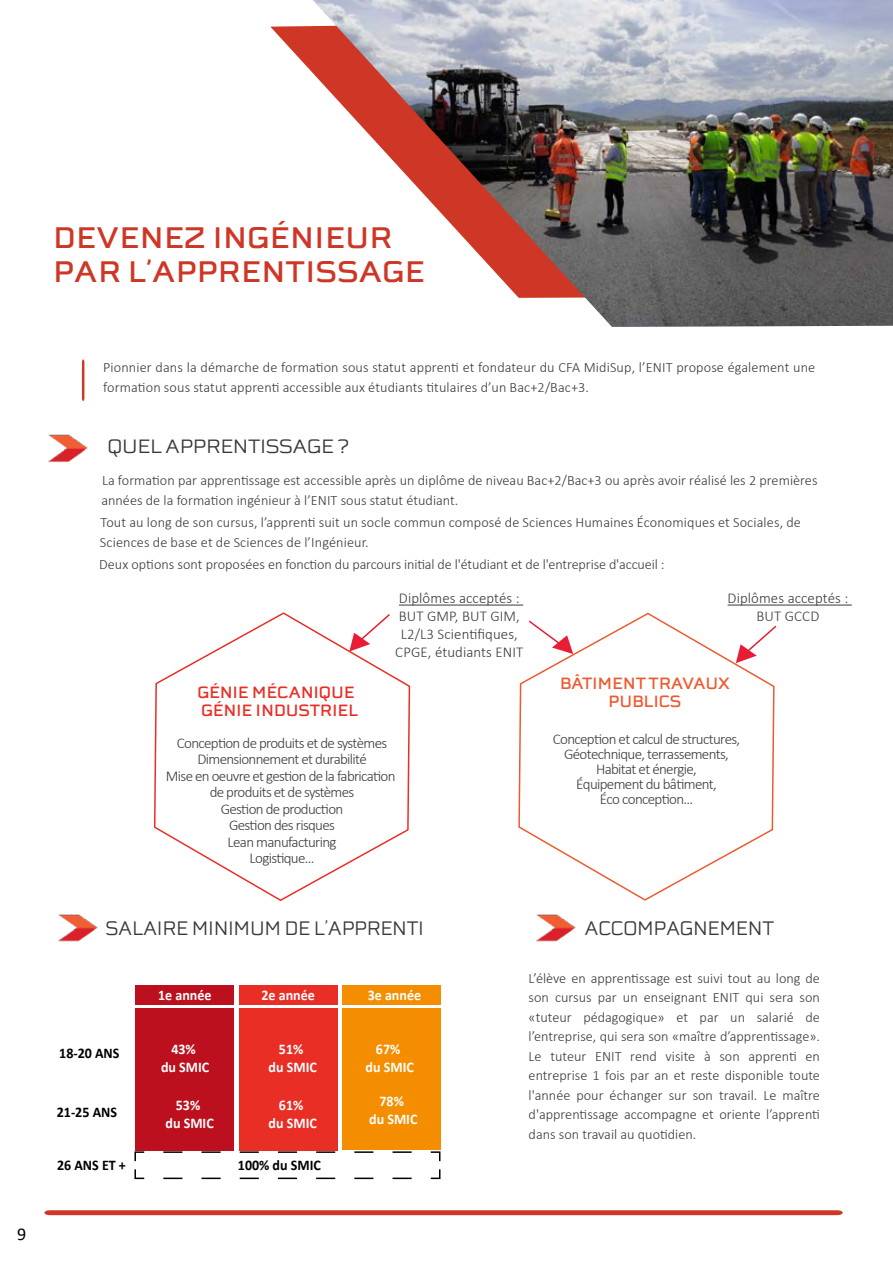
<style>
.page{position:relative;width:893px;height:1263px;background:#fff}
.page>*{position:absolute;margin:0;border:0;box-sizing:border-box;transform-origin:0 0}
.t1{font:700 30px/34.5px "Schwager Sans";color:#ce3726}
.t2{font:19.65px "Schwager Sans";letter-spacing:-.01em;color:#383937;scale:.94 1}
.t3{font:19.5px "Schwager Sans";letter-spacing:-.01em;color:#383937}
.t4{font:18px "Calibri";color:#020000}
.t5{font:700 16.5px/17.5px "Schwager Sans";letter-spacing:-.01em;color:#e92e25}
.t6{font:700 16.5px/17.5px "Schwager Sans";letter-spacing:-.01em;color:#ec5a30;text-align:center}
.t7{font:300 15px/16.5px "Calibri";letter-spacing:-.045em;color:#383937;text-align:center}
.t8{font:300 15px/18.1px "Calibri";letter-spacing:.005em;color:#383937;text-align:center}
.t9{font:700 14.7px/17.7px "Calibri";color:#fff;text-align:center;scale:.95 1}
.t10{font:700 14.7px "Calibri";color:#000;scale:.95 1}
.t11{font:300 14.25px/19.5px "Calibri";color:#383937}
</style>
<div class="page">
<svg style="left:270px;top:26px;width:43px;height:47px"></svg>
<img style="left:313px;top:0;width:580px;height:327px">
<svg style="left:518px;top:612px;width:257px;height:289px"></svg>
<svg style="left:153px;top:612px;width:258px;height:289px"></svg>
<div style="left:136px;top:1008px;width:98px;height:142px;background:#bc101e"></div>
<div style="left:239px;top:1008px;width:98px;height:142px;background:#e92e25"></div>
<div style="left:342px;top:1008px;width:99px;height:142px;background:#f48e00"></div>
<svg style="left:430px;top:1169px;width:11px;height:11px"></svg>
<svg style="left:163px;top:1177px;width:249px;height:2px"></svg>
<svg style="left:134px;top:1169px;width:11px;height:11px"></svg>
<svg style="left:134px;top:1150px;width:12px;height:12px"></svg>
<svg style="left:163px;top:1151px;width:249px;height:2px"></svg>
<svg style="left:430px;top:1151px;width:11px;height:11px"></svg>
<div style="left:136px;top:985px;width:98px;height:20px;background:#bc101e"></div>
<div style="left:239px;top:985px;width:98px;height:20px;background:#e92e25"></div>
<div style="left:342px;top:985px;width:99px;height:20px;background:#f48e00"></div>
<img style="left:48px;top:434px;width:40px;height:29px">
<img style="left:58px;top:914px;width:40px;height:28px">
<img style="left:536px;top:914px;width:40px;height:28px">
<svg style="left:82px;top:359px;width:2px;height:42px"></svg>
<svg style="left:44px;top:1210px;width:799px;height:5px;background:#d04232"></svg>
<hr style="left:399px;top:605px;width:124px;height:1px;background:#383937">
<hr style="left:728px;top:605px;width:124px;height:1px;background:#383937">
<svg style="left:348px;top:612px;width:44px;height:39px"></svg>
<svg style="left:527px;top:619px;width:47px;height:36px"></svg>
<svg style="left:735px;top:624px;width:42px;height:39px"></svg>
<h1 class="t1" style="left:53px;top:221px;width:373px">DEVENEZ INGÉNIEUR<br>PAR L’APPRENTISSAGE</h1>
<p class="t4" style="left:17px;top:1222px;width:11px">9</p>
<p class="t11" style="left:103px;top:357px;width:713px">Pionnier dans la démarche de formation sous statut apprenti et fondateur du CFA MidiSup, l’ENIT propose également une formation sous statut apprenti accessible aux étudiants titulaires d’un Bac+2/Bac+3.</p>
<h3 class="t3" style="left:108px;top:434px;width:243px">QUEL APPRENTISSAGE ?</h3>
<p class="t11" style="left:101px;top:470px;width:718px">La formation par apprentissage est accessible après un diplôme de niveau Bac+2/Bac+3 ou après avoir réalisé les 2 premières années de la formation ingénieur à l’ENIT sous statut étudiant.</p>
<p class="t11" style="left:100px;top:513px;width:702px">Tout au long de son cursus, l’apprenti suit un socle commun composé de Sciences Humaines Économiques et Sociales, de<br>Sciences de base et de Sciences de l’Ingénieur.</p>
<p class="t11" style="left:99px;top:555px;width:567px">Deux options sont proposées en fonction du parcours initial de l'étudiant et de l'entreprise d'accueil :</p>
<p class="t5" style="left:197px;top:684px;width:162px">GÉNIE MÉCANIQUE<br>GÉNIE INDUSTRIEL</p>
<p class="t8" style="left:395px;top:589px;width:129px">Diplômes acceptés :<br>BUT GMP, BUT GIM,<br>L2/L3 Scientifiques,<br>CPGE, étudiants ENIT</p>
<p class="t8" style="left:727px;top:589px;width:122px">Diplômes acceptés :<br>BUT GCCD</p>
<p class="t6" style="left:560px;top:675px;width:172px">BÂTIMENT TRAVAUX<br>PUBLICS</p>
<p class="t7" style="left:166px;top:734px;width:231px">Conception de produits et de systèmes<br>Dimensionnement et durabilité<br>Mise en oeuvre et gestion de la fabrication de produits et de systèmes<br>Gestion de production<br>Gestion des risques<br>Lean manufacturing<br>Logistique...</p>
<h2 class="t2" style="left:105px;top:916px;width:340px">SALAIRE MINIMUM DE L’APPRENTI</h2>
<p class="t10" style="left:59px;top:1043px;width:65px">18-20 ANS</p>
<p class="t10" style="left:57px;top:1102px;width:65px">21-25 ANS</p>
<p class="t10" style="left:57px;top:1154px;width:74px">26 ANS ET +</p>
<p class="t9" style="left:158px;top:986px;width:58px">1e année</p>
<p class="t9" style="left:261px;top:986px;width:58px">2e année</p>
<p class="t9" style="left:368px;top:986px;width:58px">3e année</p>
<p class="t9" style="left:161px;top:1040px;width:52px">43%<br>du SMIC</p>
<p class="t9" style="left:166px;top:1096px;width:52px">53%<br>du SMIC</p>
<p class="t9" style="left:269px;top:1040px;width:52px">51%<br>du SMIC</p>
<p class="t9" style="left:269px;top:1096px;width:52px">61%<br>du SMIC</p>
<p class="t10" style="left:238px;top:1154px;width:89px">100% du SMIC</p>
<p class="t9" style="left:366px;top:1040px;width:52px">67%<br>du SMIC</p>
<p class="t9" style="left:369px;top:1092px;width:52px">78%<br>du SMIC</p>
<p class="t7" style="left:553px;top:732px;width:189px;line-height:15px">Conception et calcul de structures,<br>Géotechnique, terrassements,<br>Habitat et énergie,<br>Équipement du bâtiment,<br>Éco conception...</p>
<h2 class="t2" style="left:584px;top:916px;width:203px">ACCOMPAGNEMENT</h2>
<p class="t11" style="left:529px;top:968px;width:293px;text-align:justify">L’élève en apprentissage est suivi tout au long de son cursus par un enseignant ENIT qui sera son «tuteur pédagogique» et par un salarié de l’entreprise, qui sera son «maître d’apprentissage».<br>Le tuteur ENIT rend visite à son apprenti en entreprise 1 fois par an et reste disponible toute l'année pour échanger sur son travail. Le maître d'apprentissage accompagne et oriente l’apprenti dans son travail au quotidien.</p>
</div>
